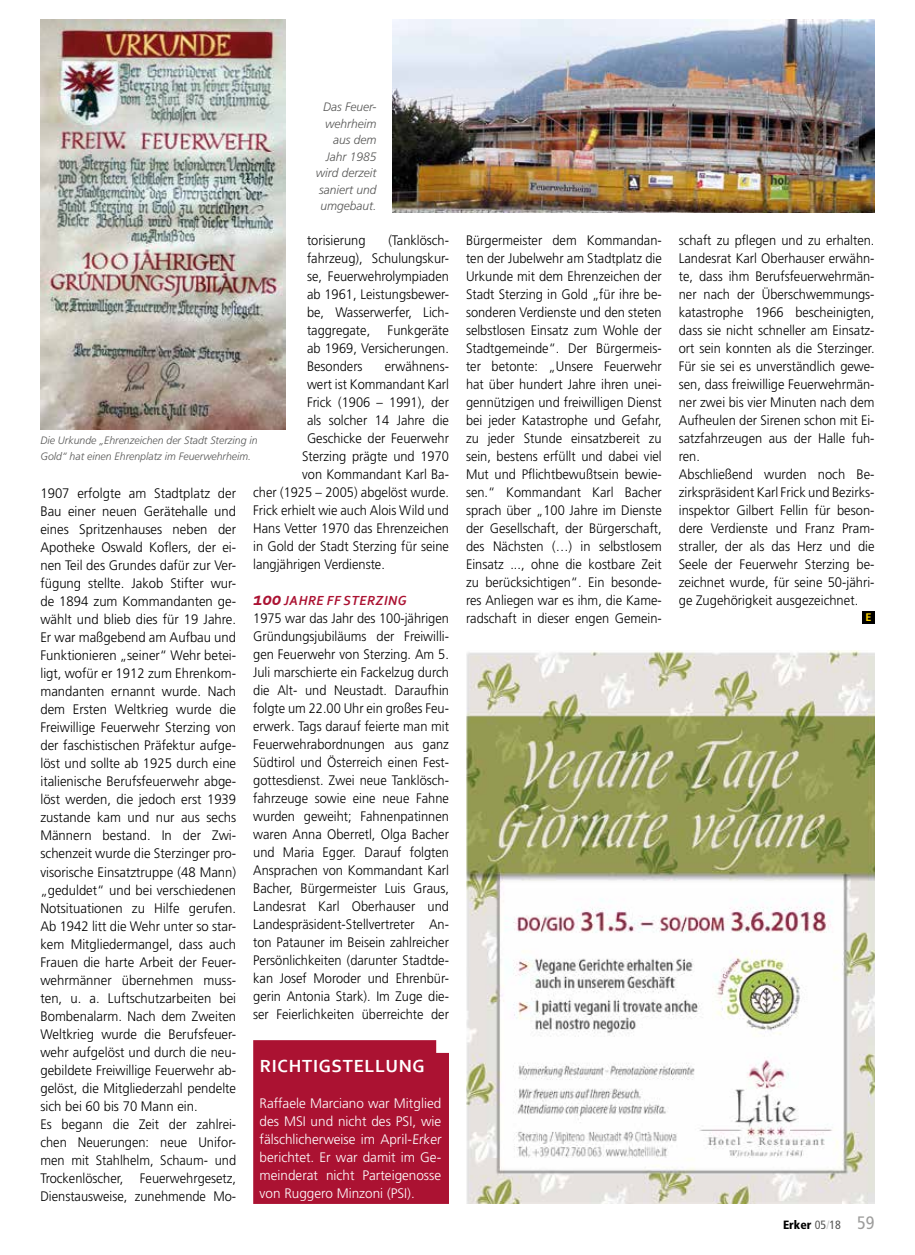
<style>
.page{position:relative;width:915px;height:1255px;background:#fff}
.page>*{position:absolute;margin:0;border:0;box-sizing:border-box;transform-origin:0 0}
.t1{font:700 18.3px "Corbel";letter-spacing:.04em;color:#fff}
.t2{font:300 13.8px/18px "Frutiger LT Std";color:#000;text-align:justify;scale:.93 1}
.t3{font:300 13.8px/18px "Frutiger LT Std";color:#000;scale:.95 1}
.t4{font:300 13.8px/18px "Frutiger LT Std";color:#fff;text-align:justify}
.t5{font:italic 700 13.8px "Corbel";letter-spacing:.04em;color:#ab1232;scale:.96 1}
.t6{font:italic 300 12.3px/16.5px "Frutiger LT Std";color:#575756;text-align:right}
.t7{font:900 condensed 12px "Frutiger LT Std";color:#000}
.t8{font:700 10.95px "Frutiger LT Std";color:#ffd500}
.t9{font:italic 300 10.65px/16.5px "Frutiger LT Std";color:#575756}
.s1{font-size:19.95px}
.s2{font-weight:400;color:#575756}
.s3{font-weight:400;color:#c6c6c6}
.s4{font-weight:400;font-size:18px;color:#9d9d9c}
</style>
<div class="page">
<div style="left:253px;top:1040px;width:196px;height:163px;background:#ab1232"></div>
<div style="left:861px;top:611px;width:13px;height:13px;background:#000"></div>
<img style="left:40px;top:19px;width:245px;height:410px">
<img style="left:392px;top:19px;width:482px;height:194px">
<img style="left:466px;top:651px;width:408px;height:552px">
<p class="t6" style="left:316px;top:99px;width:62px">Das Feuer&shy;wehrheim aus dem<br>Jahr 1985 wird derzeit saniert und umgebaut.</p>
<p class="t2" style="left:307px;top:231px;width:154px;text-indent:81px">(Tanklösch&shy;fahrzeug), Schulungskur&shy;se, Feuerwehrolympiaden ab 1961, Leistungsbewer&shy;be, Wasserwerfer, Lich&shy;taggregate,</p>
<p class="t2" style="left:307px;top:231px;width:64px">torisierung</p>
<p class="t2" style="left:307px;top:321px;width:154px;text-indent:81px">Funkgeräte ab 1969, Versicherungen.<br>Besonders</p>
<p class="t2" style="left:384px;top:357px;width:70px">erwähnens-</p>
<p class="t2" style="left:307px;top:375px;width:154px">wert ist Kommandant Karl</p>
<p class="t2" style="left:307px;top:393px;width:154px">Frick (1906 – 1991), der</p>
<p class="t2" style="left:307px;top:411px;width:154px">als solcher 14 Jahre die</p>
<p class="t2" style="left:307px;top:429px;width:154px">Geschicke der Feuerwehr</p>
<p class="t2" style="left:302px;top:447px;width:159px">Sterzing prägte und 1970</p>
<p class="t2" style="left:302px;top:465px;width:159px">von Kommandant Karl Ba-</p>
<p class="t2" style="left:253px;top:483px;width:212px">cher (1925 – 2005) abgelöst wurde.</p>
<p class="t2" style="left:253px;top:501px;width:212px">Frick erhielt wie auch Alois Wild und</p>
<p class="t2" style="left:253px;top:519px;width:212px">Hans Vetter 1970 das Ehrenzeichen</p>
<p class="t2" style="left:253px;top:537px;width:212px">in Gold der Stadt Sterzing für seine</p>
<p class="t2" style="left:253px;top:555px;width:143px">langjährigen Verdienste.</p>
<p class="t5" style="left:253px;top:592px;width:161px"><span class="s1">100</span> JAHRE FF STERZING</p>
<p class="t2" style="left:253px;top:609px;width:212px">1975 war das Jahr des 100-jährigen Gründungsjubiläums der Freiwilli&shy;gen Feuerwehr von Sterzing. Am 5.<br>Juli marschierte ein Fackelzug durch die Alt- und Neustadt. Daraufhin folgte um 22.00 Uhr ein großes Feu&shy;erwerk. Tags darauf feierte man mit Feuerwehrabordnungen aus ganz Südtirol und Österreich einen Fest&shy;gottesdienst. Zwei neue Tanklösch&shy;fahrzeuge sowie eine neue Fahne wurden geweiht; Fahnenpatinnen waren Anna Oberretl, Olga Bacher und Maria Egger. Darauf folgten Ansprachen von Kommandant Karl Bacher, Bürgermeister Luis Graus, Landesrat Karl Oberhauser und Landespräsident-Stellvertreter An&shy;ton Patauner im Beisein zahlreicher Persönlichkeiten (darunter Stadtde&shy;kan Josef Moroder und Ehrenbür&shy;gerin Antonia Stark). Im Zuge die&shy;ser Feierlichkeiten überreichte der</p>
<p class="t9" style="left:40px;top:432px;width:219px">Die Urkunde „Ehrenzeichen der Stadt Sterzing in<br>Gold“ hat einen Ehrenplatz im Feuerwehrheim.</p>
<p class="t3" style="left:40px;top:484px;width:207px">1907 erfolgte am Stadtplatz der Bau einer neuen Gerätehalle und eines Spritzenhauses neben der Apotheke Oswald Koflers, der ei&shy;nen Teil des Grundes dafür zur Ver&shy;fügung stellte. Jakob Stifter wur&shy;de 1894 zum Kommandanten ge&shy;wählt und blieb dies für 19 Jahre.<br>Er war maßgebend am Aufbau und Funktionieren „seiner“ Wehr betei&shy;ligt, wofür er 1912 zum Ehrenkom&shy;mandanten ernannt wurde. Nach dem Ersten Weltkrieg wurde die Freiwillige Feuerwehr Sterzing von der faschistischen Präfektur aufge&shy;löst und sollte ab 1925 durch eine italienische Berufsfeuerwehr abge&shy;löst werden, die jedoch erst 1939 zustande kam und nur aus sechs Männern bestand. In der Zwi&shy;schenzeit wurde die Sterzinger pro&shy;visorische Einsatztruppe (48 Mann) „geduldet“ und bei verschiedenen Notsituationen zu Hilfe gerufen.<br>Ab 1942 litt die Wehr unter so star&shy;kem Mitgliedermangel, dass auch Frauen die harte Arbeit der Feuer&shy;wehrmänner übernehmen muss&shy;ten, u. a. Luftschutzarbeiten bei Bombenalarm. Nach dem Zweiten Weltkrieg wurde die Berufsfeuer&shy;wehr aufgelöst und durch die neu&shy;gebildete Freiwillige Feuerwehr ab&shy;gelöst, die Mitgliederzahl pendelte sich bei 60 bis 70 Mann ein.<br>Es begann die Zeit der zahlrei&shy;chen Neuerungen: neue Unifor&shy;men mit Stahlhelm, Schaum- und Trockenlöscher, Feuerwehrgesetz, Dienstausweise, zunehmende Mo-</p>
<h1 class="t1" style="left:260px;top:1054px;width:166px">RICHTIGSTELLUNG</h1>
<p class="t4" style="left:259px;top:1093px;width:184px">Raffaele Marciano war Mitglied des MSI und nicht des PSI, wie fälschlicherweise im April-Erker berichtet. Er war damit im Ge&shy;meinderat nicht Parteigenosse von Ruggero Minzoni (PSI).</p>
<p class="t2" style="left:466px;top:231px;width:212px">Bürgermeister dem Kommandan&shy;ten der Jubelwehr am Stadtplatz die Urkunde mit dem Ehrenzeichen der Stadt Sterzing in Gold „für ihre be&shy;sonderen Verdienste und den steten selbstlosen Einsatz zum Wohle der Stadtgemeinde“. Der Bürgermeis&shy;ter betonte: „Unsere Feuerwehr hat über hundert Jahre ihren unei&shy;gennützigen und freiwilligen Dienst bei jeder Katastrophe und Gefahr, zu jeder Stunde einsatzbereit zu sein, bestens erfüllt und dabei viel Mut und Pflichtbewußtsein bewie&shy;sen.“ Kommandant Karl Bacher sprach über „100 Jahre im Dienste der Gesellschaft, der Bürgerschaft, des Nächsten (…) in selbstlosem Einsatz ..., ohne die kostbare Zeit zu berücksichtigen“. Ein besonde&shy;res Anliegen war es ihm, die Kame&shy;radschaft in dieser engen Gemein-</p>
<p class="t2" style="left:678px;top:231px;width:212px;text-align:left">schaft zu pflegen und zu erhalten.<br>Landesrat Karl Oberhauser erwähn&shy;te, dass ihm Berufsfeuerwehrmän&shy;ner nach der Überschwemmungs&shy;katastrophe 1966 bescheinigten, dass sie nicht schneller am Einsatz&shy;ort sein konnten als die Sterzinger.<br>Für sie sei es unverständlich gewe&shy;sen, dass freiwillige Feuerwehrmän&shy;ner zwei bis vier Minuten nach dem Aufheulen der Sirenen schon mit Ei&shy;satzfahrzeugen aus der Halle fuh&shy;ren.<br>Abschließend wurden noch Be&shy;zirkspräsident Karl Frick und Bezirks&shy;inspektor Gilbert Fellin für beson&shy;dere Verdienste und Franz Pram&shy;straller, der als das Herz und die Seele der Feuerwehr Sterzing be&shy;zeichnet wurde, für seine 50-jähri&shy;ge Zugehörigkeit ausgezeichnet.</p>
<p class="t8" style="left:865px;top:611px;width:8px">E</p>
<p class="t7" style="left:782px;top:1217px;width:93px">Erker <span class="s2">05</span><span class="s3">/</span><span class="s2">18</span> <span class="s4">59</span></p>
</div>
